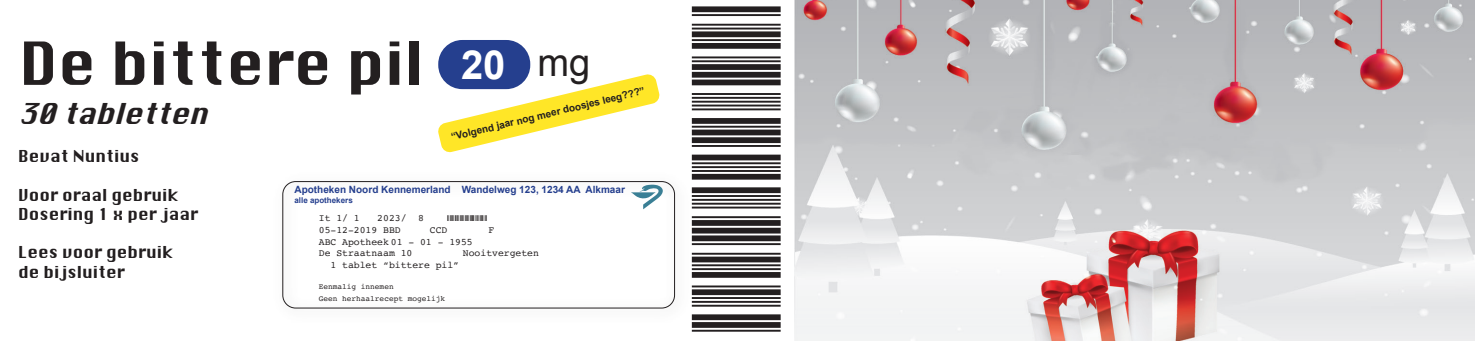
<style>
.page{position:relative;width:1475px;height:341px;background:#fff}
.page>*{position:absolute;margin:0;border:0;box-sizing:border-box;transform-origin:0 0}
.t1{font:57.6px "Silom";color:#231f20}
.t2{font:italic 28px "Silom";color:#231f20}
.t3{font:16px/19.2px "Silom";color:#231f20}
.t4{font:700 10px "Arial";color:#253f8e}
.t5{font:700 10px "Arial";color:#231f20}
.t6{font:9.8px/11.6px "Courier";color:#231f20}
.t7{font:700 8px "Arial";color:#253f8e}
.t8{font:7.8px/11.6px "Courier";color:#231f20}
.s1{font-family:"Arial";font-weight:700;font-size:40px;color:#fff}
</style>
<div class="page">
<img style="left:794px;top:0;width:680px;height:340px">
<div style="left:438px;top:40px;width:92px;height:49px;background:#253f8e;border-radius:24px"></div>
<svg style="left:438px;top:73px;width:222px;height:80px"></svg>
<div style="left:282px;top:181px;width:392px;height:127px;border:1px solid #231f20;border-radius:13px"></div>
<svg style="left:631px;top:184px;width:31px;height:25px"></svg>
<h1 class="t1" style="left:19px;top:31px;width:572px">De bittere pil <span class="s1">20</span> <sup>mg</sup></h1>
<p class="t5" style="left:449px;top:129px;width:200px;rotate:-13deg">“Volgend jaar nog meer doosjes leeg???”</p>
<h2 class="t2" style="left:18px;top:97px;width:204px">30tabletten</h2>
<h3 class="t3" style="left:18px;top:147px;width:123px">Bevat Nuntius</h3>
<h3 class="t3" style="left:18px;top:185px;width:182px">Voor oraal gebruik<br>Dosering 1 x per jaar</h3>
<h3 class="t3" style="left:18px;top:243px;width:156px">Lees voor gebruik de bijsluiter</h3>
<p class="t4" style="left:294px;top:183px;width:332px">Apotheken Noord Kennemerland Wandelweg 123, 1234 AA Alkmaar</p>
<p class="t7" style="left:294px;top:195px;width:60px">alle apothekers</p>
<p class="t6" style="left:319px;top:212px;width:42px">It 1/ 1</p>
<p class="t6" style="left:377px;top:212px;width:48px">2023/ 8</p>
<p class="t6" style="left:319px;top:223px;width:83px">05-12-2019 BBD</p>
<p class="t6" style="left:430px;top:223px;width:19px">CCD</p>
<p class="t6" style="left:488px;top:223px;width:7px">F</p>
<p class="t6" style="left:319px;top:235px;width:155px">ABC Apotheek 01 - 01 - 1955<br>De Straatnaam 10</p>
<p class="t6" style="left:463px;top:247px;width:77px">Nooitvergeten</p>
<p class="t6" style="left:330px;top:258px;width:130px">1 tablet “bittere pil”</p>
<p class="t8" style="left:319px;top:280px;width:128px">Eenmalig innemen<br>Geen herhaalrecept mogelijk</p>
</div>
